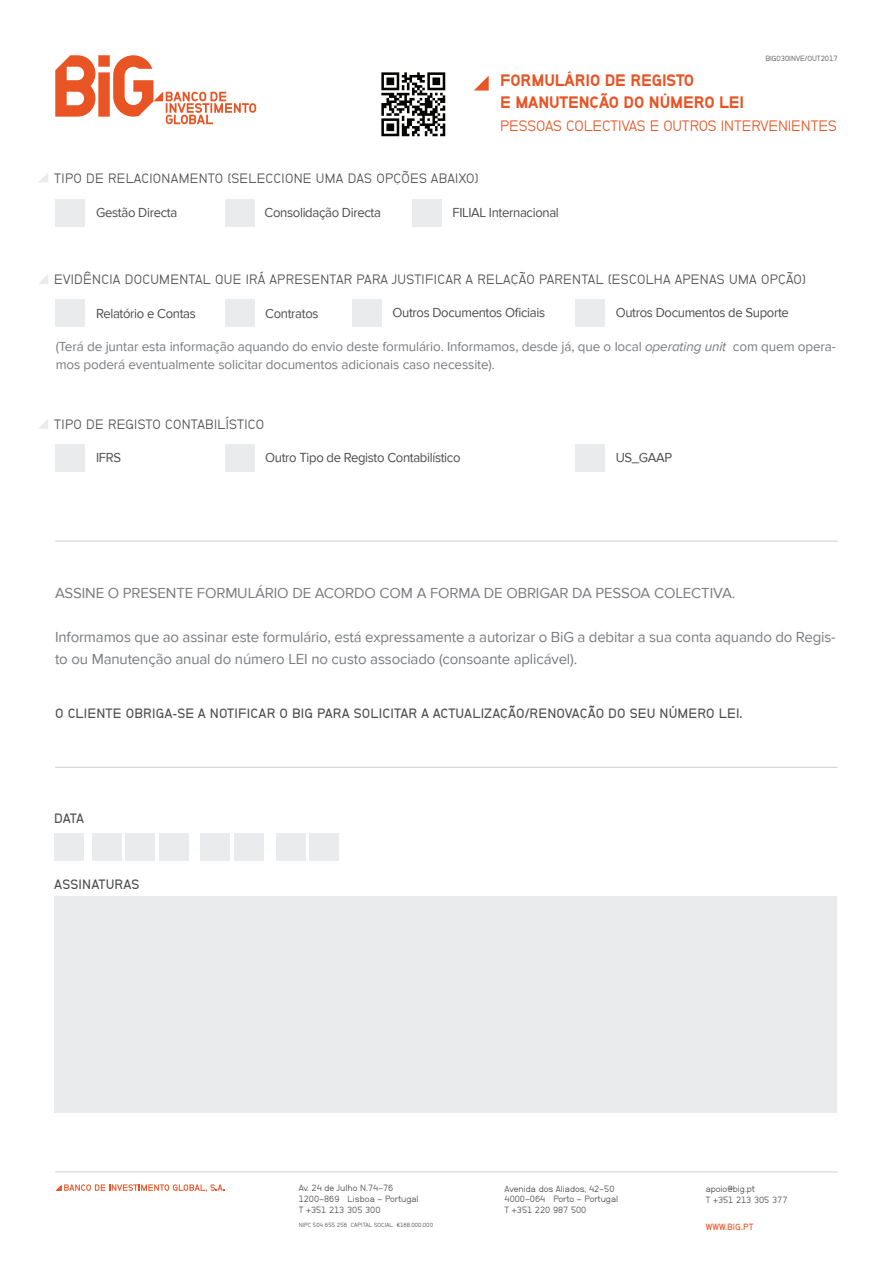
<style>
.page{position:relative;width:893px;height:1263px;background:#fff}
.page>*{position:absolute;margin:0;border:0;box-sizing:border-box;transform-origin:0 0}
.t1{font:900 16.5px/22.5px "NB Grotesk";letter-spacing:-.005em;color:#e85424}
.t2{font:15px/22.5px "Proxima Nova";letter-spacing:-.01em;color:#797b7e}
.t3{font:15px "NB Grotesk";letter-spacing:-.005em;color:#e85424}
.t4{font:13.5px/18px "Proxima Nova";letter-spacing:-.01em;color:#797b7e}
.t5{font:13.5px "Proxima Nova";letter-spacing:-.025em;color:#4b4c4d}
.t6{font:13.5px "Neubau Grotesk Nor";letter-spacing:.02em;color:#4b4c4d}
.t7{font:13.5px "NB Grotesk Sem Bol";letter-spacing:.01em;color:#4b4c4d}
.t8{font:9px/10.8px "Neubau Grotesk Nor";color:#4b4c4d}
.t9{font:9px "NB Grotesk Sem Bol";letter-spacing:.015em;color:#e85424}
.t10{font:7.5px "Neubau Grotesk Nor";color:#4b4c4d}
.t11{font:6px "Neubau Grotesk Nor";color:#4b4c4d}
.s1{font-style:italic}
</style>
<div class="page">
<hr style="left:55px;top:767px;width:783px;height:1px;background:#cfd0d2">
<hr style="left:55px;top:541px;width:783px;height:1px;background:#cfd0d2">
<div style="left:54px;top:833px;width:30px;height:28px;background:#eaebec"></div>
<div style="left:92px;top:833px;width:29px;height:28px;background:#eaebec"></div>
<div style="left:125px;top:833px;width:30px;height:28px;background:#eaebec"></div>
<div style="left:159px;top:833px;width:30px;height:28px;background:#eaebec"></div>
<div style="left:201px;top:833px;width:29px;height:28px;background:#eaebec"></div>
<div style="left:54px;top:897px;width:782px;height:216px;background:#eaebec"></div>
<div style="left:235px;top:833px;width:29px;height:28px;background:#eaebec"></div>
<div style="left:276px;top:833px;width:30px;height:28px;background:#eaebec"></div>
<div style="left:310px;top:833px;width:29px;height:28px;background:#eaebec"></div>
<svg style="left:55px;top:1184px;width:169px;height:8px"></svg>
<hr style="left:55px;top:1172px;width:783px;height:1px;background:#cfd0d2">
<svg style="left:55px;top:55px;width:201px;height:69px"></svg>
<div style="left:56px;top:199px;width:29px;height:28px;background:#eaebec"></div>
<div style="left:56px;top:299px;width:29px;height:28px;background:#eaebec"></div>
<div style="left:56px;top:444px;width:29px;height:28px;background:#eaebec"></div>
<div style="left:225px;top:199px;width:29px;height:28px;background:#eaebec"></div>
<div style="left:225px;top:299px;width:30px;height:28px;background:#eaebec"></div>
<div style="left:225px;top:444px;width:30px;height:28px;background:#eaebec"></div>
<div style="left:412px;top:199px;width:29px;height:28px;background:#eaebec"></div>
<div style="left:352px;top:299px;width:29px;height:28px;background:#eaebec"></div>
<div style="left:575px;top:299px;width:29px;height:28px;background:#eaebec"></div>
<div style="left:575px;top:444px;width:29px;height:28px;background:#eaebec"></div>
<svg style="left:39px;top:173px;width:9px;height:9px"></svg>
<svg style="left:39px;top:275px;width:9px;height:9px"></svg>
<svg style="left:39px;top:419px;width:9px;height:10px"></svg>
<svg style="left:474px;top:76px;width:15px;height:15px"></svg>
<img style="left:381px;top:72px;width:65px;height:65px">
<p class="t10" style="left:765px;top:54px;width:74px">BIG030INVE/OUT2017</p>
<p class="t6" style="left:54px;top:171px;width:426px">TIPO DE RELACIONAMENTO (SELECCIONE UMA DAS OPÇÕES ABAIXO)</p>
<p class="t1" style="left:500px;top:68px;width:245px">FORMULÁRIO DE REGISTO<br>E MANUTENÇÃO DO NÚMERO LEI</p>
<p class="t3" style="left:500px;top:117px;width:338px">PESSOAS COLECTIVAS E OUTROS INTERVENIENTES</p>
<p class="t5" style="left:96px;top:205px;width:83px">Gestão Directa</p>
<p class="t5" style="left:265px;top:205px;width:118px">Consolidação Directa</p>
<p class="t5" style="left:452px;top:205px;width:108px">FILIAL Internacional</p>
<p class="t6" style="left:54px;top:271px;width:753px">EVIDÊNCIA DOCUMENTAL QUE IRÁ APRESENTAR PARA JUSTIFICAR A RELAÇÃO PARENTAL (ESCOLHA APENAS UMA OPÇÃO)</p>
<p class="t5" style="left:96px;top:305px;width:101px">Relatório e Contas</p>
<p class="t5" style="left:265px;top:305px;width:55px">Contratos</p>
<p class="t5" style="left:392px;top:305px;width:154px">Outros Documentos Oficiais</p>
<p class="t5" style="left:616px;top:305px;width:175px">Outros Documentos de Suporte</p>
<p class="t4" style="left:56px;top:338px;width:782px">(Terá de juntar esta informação aquando do envio deste formulário. Informamos, desde já, que o local <span class="s1">operating unit</span> com quem opera&shy;mos poderá eventualmente solicitar documentos adicionais caso necessite).</p>
<p class="t6" style="left:54px;top:416px;width:211px">TIPO DE REGISTO CONTABILÍSTICO</p>
<p class="t5" style="left:96px;top:450px;width:26px">IFRS</p>
<p class="t5" style="left:265px;top:450px;width:197px">Outro Tipo de Registo Contabilístico</p>
<p class="t5" style="left:616px;top:450px;width:58px">US_GAAP</p>
<p class="t2" style="left:55px;top:582px;width:682px">ASSINE O PRESENTE FORMULÁRIO DE ACORDO COM A FORMA DE OBRIGAR DA PESSOA COLECTIVA.</p>
<p class="t2" style="left:55px;top:626px;width:782px">Informamos que ao assinar este formulário, está expressamente a autorizar o BiG a debitar a sua conta aquando do Regis&shy;to ou Manutenção anual do número LEI no custo associado (consoante aplicável).</p>
<p class="t7" style="left:55px;top:706px;width:689px">O CLIENTE OBRIGA-SE A NOTIFICAR O BIG PARA SOLICITAR A ACTUALIZAÇÃO/RENOVAÇÃO DO SEU NÚMERO LEI.</p>
<p class="t7" style="left:54px;top:811px;width:31px">DATA</p>
<p class="t7" style="left:54px;top:877px;width:87px">ASSINATURAS</p>
<p class="t8" style="left:299px;top:1183px;width:121px">Av. 24 de Julho N.74-76<br>1200-869 Lisboa - Portugal<br>T +351 213 305 300</p>
<p class="t11" style="left:299px;top:1222px;width:136px">NIPC 504 655 256 CAPITAL SOCIAL €168.000.000</p>
<p class="t8" style="left:505px;top:1183px;width:115px">Avenida dos Aliados, 42-50<br>4000-064 Porto - Portugal<br>T +351 220 987 500</p>
<p class="t8" style="left:706px;top:1183px;width:83px">apoio@big.pt<br>T +351 213 305 377</p>
<p class="t9" style="left:706px;top:1222px;width:49px">WWW.BiG.PT</p>
</div>
